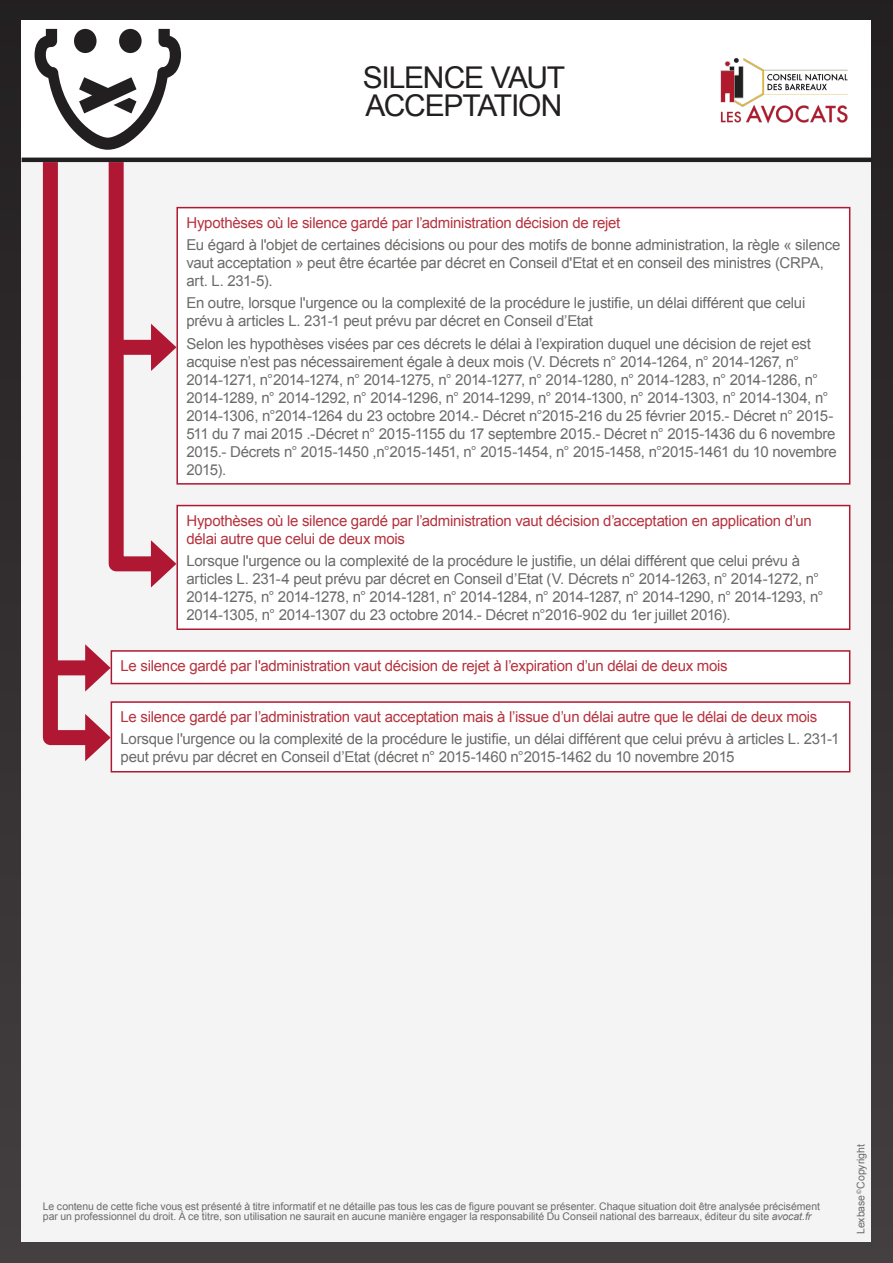
<style>
.page{position:relative;width:893px;height:1263px;background:#fff}
.page>*{position:absolute;margin:0;border:0;box-sizing:border-box;transform-origin:0 0}
.t1{font:30px/28.5px "Arial";letter-spacing:-.04em;color:#221f20}
.t2{font:15px/18px "Arial";letter-spacing:-.02em;color:#6b6b6a}
.t3{font:15px/18px "Arial";letter-spacing:-.02em;color:#b6323e}
.t4{font:10.5px/10.5px "Arial";letter-spacing:-.005em;color:#6b6b6a}
.s1{font-style:italic}
</style>
<div class="page">
<div style="left:0;top:0;width:893px;height:1263px;background:linear-gradient(to bottom,#231f20,#443f41)"></div>
<svg style="left:22px;top:20px;width:849px;height:138px"></svg>
<div style="left:22px;top:160px;width:849px;height:1082px;background:#f4f4f4"></div>
<hr style="left:22px;top:158px;width:849px;height:4px;background:#221f20">
<img style="left:706px;top:43px;width:161px;height:96px">
<div style="left:177px;top:208px;width:673px;height:276px;background:#fff"></div>
<div style="left:176px;top:207px;width:674px;height:278px;border:2px solid #af1732"></div>
<div style="left:177px;top:505px;width:673px;height:124px;background:#fff"></div>
<div style="left:176px;top:505px;width:674px;height:125px;border:2px solid #af1732"></div>
<div style="left:111px;top:651px;width:739px;height:32px;background:#fff"></div>
<div style="left:111px;top:650px;width:739px;height:34px;border:2px solid #af1732"></div>
<div style="left:111px;top:702px;width:739px;height:70px;background:#fff"></div>
<div style="left:111px;top:701px;width:739px;height:71px;border:2px solid #af1732"></div>
<svg style="left:42px;top:587px;width:44px;height:159px"></svg>
<svg style="left:85px;top:714px;width:26px;height:47px"></svg>
<div style="left:52px;top:660px;width:43px;height:15px;background:#af1732"></div>
<svg style="left:85px;top:644px;width:26px;height:47px"></svg>
<svg style="left:35px;top:29px;width:146px;height:558px"></svg>
<h1 class="t1" style="left:363px;top:63px;width:204px">SILENCE VAUT<br>ACCEPTATION</h1>
<p class="t3" style="left:186px;top:214px;width:435px">Hypothèses où le silence gardé par l’administration décision de rejet</p>
<p class="t2" style="left:186px;top:236px;width:656px">Eu égard à l'objet de certaines décisions ou pour des motifs de bonne administration, la règle « silence vaut acceptation » peut être écartée par décret en Conseil d'Etat et en conseil des ministres (CRPA, art. L. 231-5).</p>
<p class="t2" style="left:186px;top:294px;width:620px">En outre, lorsque l'urgence ou la complexité de la procédure le justifie, un délai différent que celui prévu à articles L. 231-1 peut prévu par décret en Conseil d’Etat</p>
<p class="t2" style="left:186px;top:334px;width:652px">Selon les hypothèses visées par ces décrets le délai à l’expiration duquel une décision de rejet est acquise n’est pas nécessairement égale à deux mois (V. Décrets n° 2014-1264, n° 2014-1267, n° 2014-1271, n°2014-1274, n° 2014-1275, n° 2014-1277, n° 2014-1280, n° 2014-1283, n° 2014-1286, n° 2014-1289, n° 2014-1292, n° 2014-1296, n° 2014-1299, n° 2014-1300, n° 2014-1303, n° 2014-1304, n° 2014-1306, n°2014-1264 du 23 octobre 2014.- Décret n°2015-216 du 25 février 2015.- Décret n° 2015- 511 du 7 mai 2015 .-Décret n° 2015-1155 du 17 septembre 2015.- Décret n° 2015-1436 du 6 novembre 2015.- Décrets n° 2015-1450 ,n°2015-1451, n° 2015-1454, n° 2015-1458, n°2015-1461 du 10 novembre 2015).</p>
<p class="t3" style="left:186px;top:512px;width:627px">Hypothèses où le silence gardé par l’administration vaut décision d’acceptation en application d’un délai autre que celui de deux mois</p>
<p class="t2" style="left:186px;top:552px;width:638px">Lorsque l'urgence ou la complexité de la procédure le justifie, un délai différent que celui prévu à articles L. 231-4 peut prévu par décret en Conseil d’Etat (V. Décrets n° 2014-1263, n° 2014-1272, n° 2014-1275, n° 2014-1278, n° 2014-1281, n° 2014-1284, n° 2014-1287, n° 2014-1290, n° 2014-1293, n° 2014-1305, n° 2014-1307 du 23 octobre 2014.- Décret n°2016-902 du 1er juillet 2016).</p>
<p class="t3" style="left:121px;top:657px;width:609px">Le silence gardé par l'administration vaut décision de rejet à l’expiration d’un délai de deux mois</p>
<p class="t3" style="left:121px;top:708px;width:698px">Le silence gardé par l’administration vaut acceptation mais à l’issue d’un délai autre que le délai de deux mois</p>
<p class="t2" style="left:121px;top:730px;width:720px">Lorsque l'urgence ou la complexité de la procédure le justifie, un délai différent que celui prévu à articles L. 231-1 peut prévu par décret en Conseil d’Etat (décret n° 2015-1460 n°2015-1462 du 10 novembre 2015</p>
<p class="t4" style="left:43px;top:1201px;width:779px">Le contenu de cette fiche vous est présenté à titre informatif et ne détaille pas tous les cas de figure pouvant se présenter. Chaque situation doit être analysée précisément par un professionnel du droit. À ce titre, son utilisation ne saurait en aucune manière engager la responsabilité Du Conseil national des barreaux, éditeur du site <span class="s1">avocat.fr</span></p>
<p class="t4" style="left:856px;top:1234px;width:91px;rotate:-90deg">Lexbase <sup>©</sup>Copyright</p>
</div>
